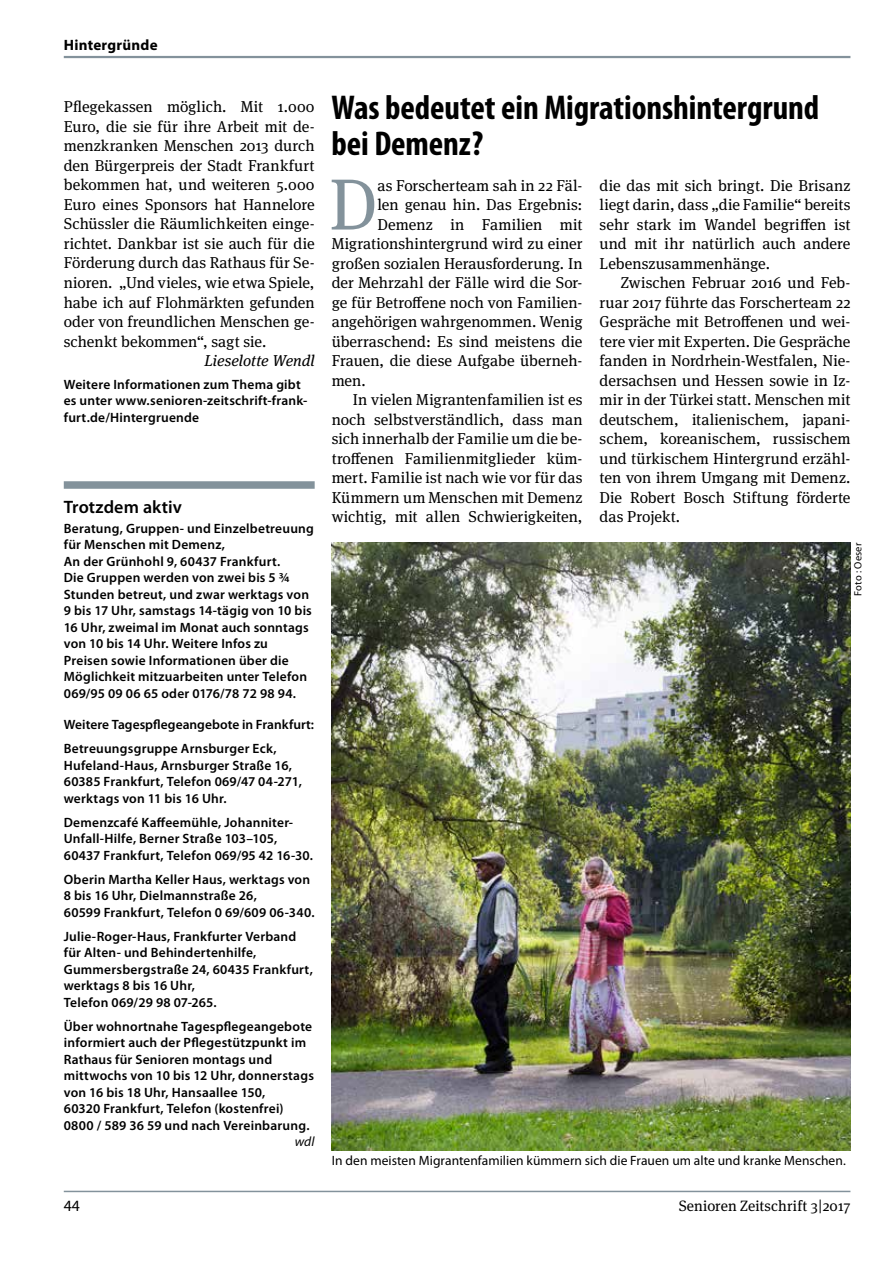
<style>
.page{position:relative;width:893px;height:1263px;background:#fff}
.page>*{position:absolute;margin:0;border:0;box-sizing:border-box;transform-origin:0 0}
.t1{font:72.3px "Meta Serif OT";color:#83929b}
.t2{font:700 condensed 34.5px/36px "Myriad Pro";letter-spacing:-.005em;color:#000}
.t3{font:600 18px "Myriad Pro";letter-spacing:.005em;color:#000}
.t4{font:15.75px/19.5px "Meta Serif OT";letter-spacing:.005em;color:#000;text-align:justify}
.t5{font:italic 15.75px "Meta Serif OT";color:#000}
.t6{font:15.75px "Myriad Pro";color:#000}
.t7{font:15px "Meta Serif OT";letter-spacing:.005em;color:#000}
.t8{font:700 15px "Myriad Pro";letter-spacing:.015em;color:#000}
.t9{font:600 13.5px/16.5px "Myriad Pro";letter-spacing:.015em;color:#000}
.t10{font:13.5px "Myriad Pro";letter-spacing:.005em;color:#000}
.t11{font:italic 13.5px "Myriad Pro";color:#000}
.t12{font:10.5px "Myriad Pro";letter-spacing:.01em;color:#000}
</style>
<div class="page">
<hr style="left:64px;top:1191px;width:786px;height:1px;background:#83929b">
<img style="left:331px;top:543px;width:519px;height:607px">
<div style="left:64px;top:481px;width:251px;height:8px;background:#83929b"></div>
<hr style="left:64px;top:56px;width:786px;height:2px;background:#83929b">
<p class="t8" style="left:64px;top:35px;width:95px">Hintergründe</p>
<p class="t4" style="left:64px;top:98px;width:252px">Pflegekassen möglich. Mit 1.000<br>Euro, die sie für ihre Arbeit mit de&shy;menzkranken Menschen 2013 durch den Bürgerpreis der Stadt Frankfurt bekommen hat, und weiteren 5.000<br>Euro eines Sponsors hat Hannelore Schüssler die Räumlichkeiten einge&shy;richtet. Dankbar ist sie auch für die Förderung durch das Rathaus für Se&shy;nioren. „Und vieles, wie etwa Spiele, habe ich auf Flohmärkten gefunden oder von freundlichen Menschen ge&shy;schenkt bekommen“, sagt sie.</p>
<p class="t5" style="left:205px;top:351px;width:112px">Lieselotte Wendl</p>
<p class="t9" style="left:64px;top:375px;width:245px">Weitere Informationen zum Thema gibt es unter www.senioren-zeitschrift-frank&shy;furt.de/Hintergruende</p>
<p class="t3" style="left:64px;top:496px;width:120px">Trotzdem aktiv</p>
<p class="t9" style="left:64px;top:520px;width:252px">Beratung, Gruppen- und Einzelbetreuung für Menschen mit Demenz,<br>An der Grünhohl 9, 60437 Frankfurt.<br>Die Gruppen werden von zwei bis 5 ¾ Stunden betreut, und zwar werktags von 9 bis 17 Uhr, samstags 14-tägig von 10 bis 16 Uhr, zweimal im Monat auch sonntags von 10 bis 14 Uhr. Weitere Infos zu Preisen sowie Informationen über die Möglichkeit mitzuarbeiten unter Telefon 069/95 09 06 65 oder 0176/78 72 98 94.</p>
<p class="t9" style="left:64px;top:712px;width:252px;line-height:24px">Weitere Tagespflegeangebote in Frankfurt:<br>Betreuungsgruppe Arnsburger Eck,</p>
<p class="t9" style="left:64px;top:756px;width:240px">Hufeland-Haus, Arnsburger Straße 16,<br>60385 Frankfurt, Telefon 069/47 04-271, werktags von 11 bis 16 Uhr.</p>
<p class="t9" style="left:64px;top:813px;width:251px">Demenzcafé Kaffeemühle, Johanniter-<br>Unfall-Hilfe, Berner Straße 103–105,<br>60437 Frankfurt, Telefon 069/95 42 16-30.</p>
<p class="t9" style="left:64px;top:870px;width:252px">Oberin Martha Keller Haus, werktags von<br>8 bis 16 Uhr, Dielmannstraße 26,<br>60599 Frankfurt, Telefon 0 69/609 06-340.</p>
<p class="t9" style="left:64px;top:927px;width:251px">Julie-Roger-Haus, Frankfurter Verband für Alten- und Behindertenhilfe,<br>Gummersbergstraße 24, 60435 Frankfurt, werktags 8 bis 16 Uhr,<br>Telefon 069/29 98 07-265.</p>
<p class="t9" style="left:64px;top:1017px;width:252px">Über wohnortnahe Tagespflegeangebote informiert auch der Pflegestützpunkt im Rathaus für Senioren montags und mittwochs von 10 bis 12 Uhr, donnerstags von 16 bis 18 Uhr, Hansaallee 150,<br>60320 Frankfurt, Telefon (kostenfrei)<br>0800 / 589 36 59 und nach Vereinbarung.</p>
<p class="t11" style="left:295px;top:1133px;width:21px">wdl</p>
<h2 class="t2" style="left:331px;top:89px;width:489px">Was bedeutet ein Migrationshintergrund bei Demenz?</h2>
<h1 class="t1" style="left:329px;top:163px;width:50px">D</h1>
<p class="t4" style="left:377px;top:176px;width:207px">as Forscherteam sah in 22 Fäl-</p>
<p class="t4" style="left:600px;top:176px;width:252px">die das mit sich bringt. Die Brisanz liegt darin, dass „die Familie“ bereits sehr stark im Wandel begriffen ist und mit ihr natürlich auch andere Lebenszusammenhänge.</p>
<p class="t4" style="left:600px;top:273px;width:252px;text-indent:21px">Zwischen Februar 2016 und Feb&shy;ruar 2017 führte das Forscherteam 22<br>Gespräche mit Betroffenen und wei&shy;tere vier mit Experten. Die Gespräche fanden in Nordrhein-Westfalen, Nie&shy;dersachsen und Hessen sowie in Iz&shy;mir in der Türkei statt. Menschen mit deutschem, italienischem, japani&shy;schem, koreanischem, russischem und türkischem Hintergrund erzähl&shy;ten von ihrem Umgang mit Demenz.<br>Die Robert Bosch Stiftung förderte das Projekt.</p>
<p class="t4" style="left:377px;top:195px;width:207px">len genau hin. Das Ergebnis:</p>
<p class="t4" style="left:377px;top:215px;width:207px">Demenz in Familien mit</p>
<p class="t4" style="left:332px;top:234px;width:252px">Migrationshintergrund wird zu einer</p>
<p class="t4" style="left:332px;top:254px;width:252px">großen sozialen Herausforderung. In</p>
<p class="t4" style="left:332px;top:273px;width:252px">der Mehrzahl der Fälle wird die Sor-</p>
<p class="t4" style="left:332px;top:293px;width:252px">ge für Betroffene noch von Familien-</p>
<p class="t4" style="left:332px;top:312px;width:252px">angehörigen wahrgenommen. Wenig</p>
<p class="t4" style="left:332px;top:332px;width:252px">überraschend: Es sind meistens die</p>
<p class="t4" style="left:332px;top:351px;width:252px">Frauen, die diese Aufgabe überneh-</p>
<p class="t4" style="left:332px;top:371px;width:36px">men.</p>
<p class="t4" style="left:353px;top:390px;width:231px">In vielen Migrantenfamilien ist es</p>
<p class="t4" style="left:332px;top:410px;width:252px">noch selbstverständlich, dass man</p>
<p class="t4" style="left:332px;top:429px;width:252px">sich innerhalb der Familie um die be-</p>
<p class="t4" style="left:332px;top:449px;width:252px">troffenen Familienmitglieder küm-</p>
<p class="t4" style="left:332px;top:468px;width:252px">mert. Familie ist nach wie vor für das</p>
<p class="t4" style="left:332px;top:488px;width:252px">Kümmern um Menschen mit Demenz</p>
<p class="t4" style="left:332px;top:507px;width:252px">wichtig, mit allen Schwierigkeiten,</p>
<p class="t12" style="left:852px;top:596px;width:54px;rotate:-90deg">Foto : Oeser</p>
<p class="t10" style="left:332px;top:1153px;width:515px">In den meisten Migrantenfamilien kümmern sich die Frauen um alte und kranke Menschen.</p>
<p class="t6" style="left:64px;top:1197px;width:18px">44</p>
<p class="t7" style="left:679px;top:1197px;width:173px">Senioren Zeitschrift 3|2017</p>
</div>
